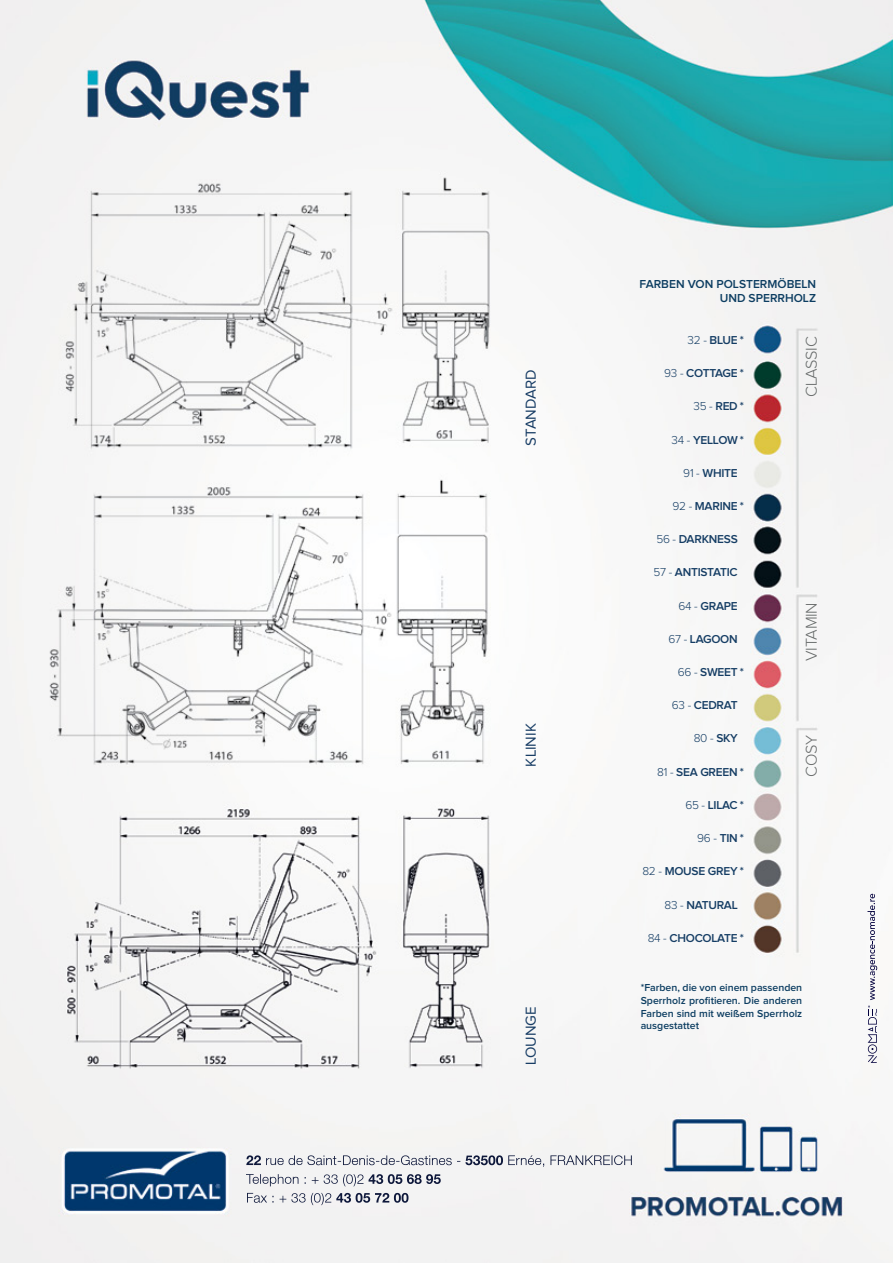
<style>
.page{position:relative;width:893px;height:1263px;background:#fff}
.page>*{position:absolute;margin:0;border:0;box-sizing:border-box;transform-origin:0 0}
.t1{font:300 16.2px "Proxima Nova";letter-spacing:-.02em;color:#676a6a}
.t2{font:15px "Proxima Nova";color:#183d65}
.t3{font:600 12px/14.4px "Proxima Nova";color:#0c3d61}
.t4{font:600 11.85px "Proxima Nova";letter-spacing:-.02em;color:#153d64}
.t5{font:300 11.85px "Proxima Nova";color:#153d64}
.t6{font:600 10.5px/12.6px "Proxima Nova";color:#0c3d61;text-align:justify}
.s1{font-weight:300}
.s2{font-weight:600}
</style>
<div class="page">
<img style="left:0;top:0;width:893px;height:1263px">
<svg style="left:247px;top:1193px;width:161px;height:12px"></svg>
<svg style="left:246px;top:1174px;width:195px;height:12px"></svg>
<svg style="left:246px;top:1155px;width:386px;height:12px"></svg>
<svg style="left:867px;top:894px;width:10px;height:169px"></svg>
<p class="t2" style="left:524px;top:446px;width:78px;rotate:-90deg">Standard</p>
<p class="t2" style="left:524px;top:766px;width:43px;rotate:-90deg">Klinik</p>
<p class="t2" style="left:524px;top:1065px;width:60px;rotate:-90deg">Lounge</p>
<p class="t3" style="left:639px;top:277px;width:31px">Farben</p>
<p class="t3" style="left:720px;top:277px;width:96px;text-indent:-32px">von Polstermöbeln und</p>
<p class="t3" style="left:749px;top:291px;width:69px">Sperrholz</p>
<p class="t4" style="left:688px;top:334px;width:58px"><span class="s1">32 -</span> BlUE *</p>
<h1 class="t1" style="left:804px;top:397px;width:62px;rotate:-90deg">CLASSIC</h1>
<p class="t4" style="left:664px;top:368px;width:81px"><span class="s1">93 -</span> COTTAGE *</p>
<p class="t4" style="left:693px;top:401px;width:52px"><span class="s1">35 -</span> rED *</p>
<p class="t4" style="left:672px;top:434px;width:74px"><span class="s1">34 -</span> YELLOW *</p>
<p class="t4" style="left:683px;top:467px;width:56px"><span class="s1">91 -</span> WHITE</p>
<p class="t4" style="left:672px;top:501px;width:73px"><span class="s1">92 -</span> MARINE *</p>
<p class="t4" style="left:656px;top:534px;width:83px"><span class="s1">56 -</span> DARKNESS</p>
<p class="t4" style="left:653px;top:567px;width:29px"><span class="s1">57 -</span> antistati</p>
<p class="t4" style="left:730px;top:567px;width:10px">C</p>
<p class="t4" style="left:678px;top:600px;width:61px"><span class="s1">64 -</span> GRAPE</p>
<p class="t4" style="left:668px;top:633px;width:37px"><span class="s1">67 -</span> lago</p>
<p class="t4" style="left:720px;top:633px;width:17px">On</p>
<p class="t4" style="left:678px;top:667px;width:68px"><span class="s1">66 -</span> SWEET *</p>
<p class="t5" style="left:672px;top:700px;width:31px">63 - <span class="s2">ced</span></p>
<p class="t4" style="left:717px;top:700px;width:16px">rat</p>
<p class="t5" style="left:694px;top:733px;width:46px">80 - <span class="s2">SKY</span></p>
<p class="t4" style="left:657px;top:766px;width:88px"><span class="s1">81 -</span> SEA GREEN *</p>
<p class="t4" style="left:685px;top:799px;width:60px"><span class="s1">65 -</span> lilaC*</p>
<p class="t4" style="left:697px;top:833px;width:48px"><span class="s1">96 -</span> TIN *</p>
<p class="t4" style="left:642px;top:866px;width:103px"><span class="s1">82 -</span> MOUSE GREY *</p>
<p class="t4" style="left:664px;top:899px;width:74px"><span class="s1">83 -</span> NATURAL</p>
<p class="t4" style="left:648px;top:932px;width:98px"><span class="s1">84 -</span> CHOCOLATE *</p>
<h1 class="t1" style="left:804px;top:661px;width:60px;rotate:-90deg">VITAMIN</h1>
<h1 class="t1" style="left:804px;top:777px;width:43px;rotate:-90deg">COSY</h1>
<p class="t6" style="left:641px;top:982px;width:163px">*Farben, die von einem passenden Sperrholz profitieren. Die anderen Farben sind mit weißem Sperrholz ausgestattet</p>
</div>
